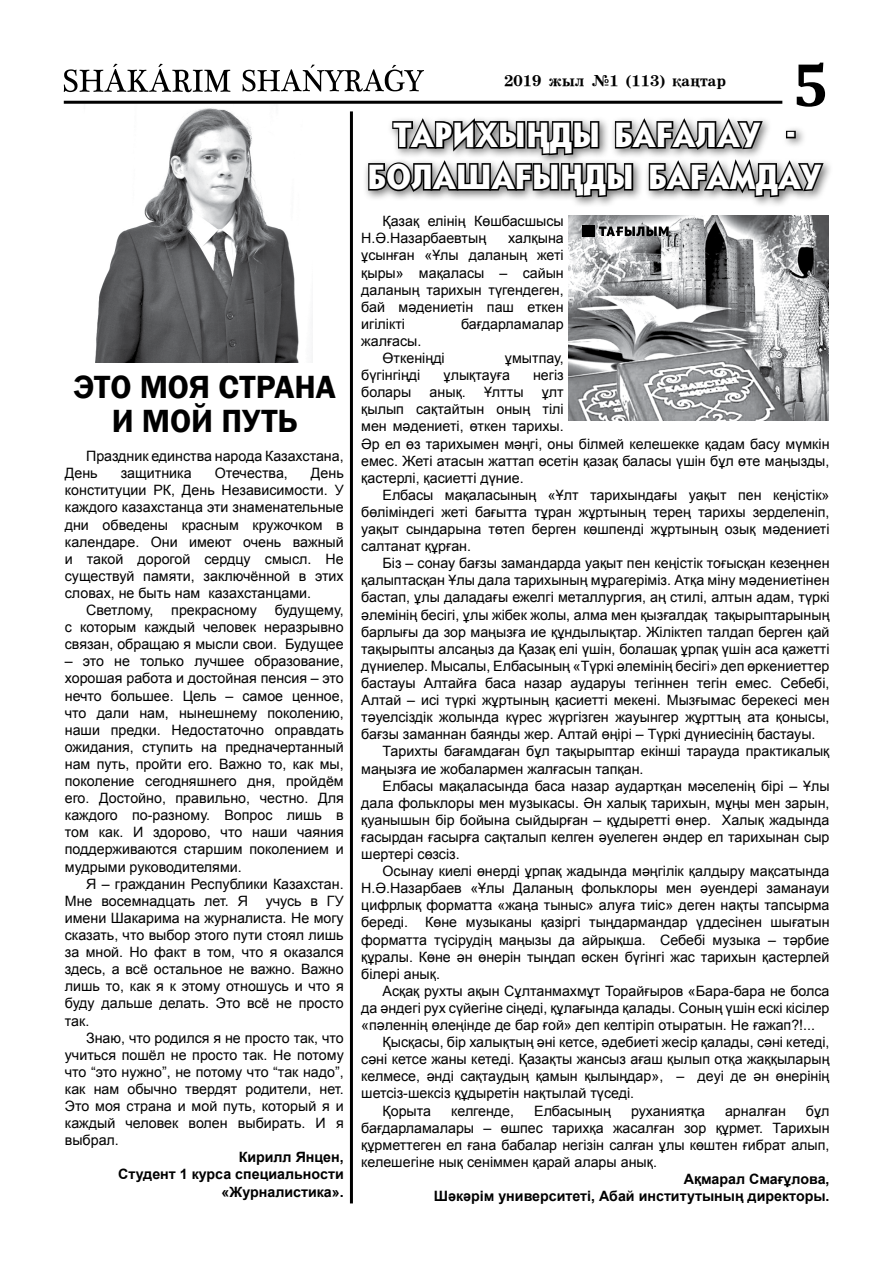
<style>
.page{position:relative;width:893px;height:1263px;background:#fff}
.page>*{position:absolute;margin:0;border:0;box-sizing:border-box;transform-origin:0 0}
.t1{font:700 62.4px "Cambria";color:#000}
.t2{font:34.5px/42px "Nivea Medium Condensed OT";color:#fff;text-align:center;scale:1.19 1}
.t3{font:600 33px/34.5px "Franklin Gothic";color:#000;text-align:center}
.t4{font:700 15px "School Book.kz";color:#000}
.t5{font:14.25px/17.1px "Arial";color:#000;text-align:justify}
.t6{font:700 14.25px/17.1px "Arial";color:#000;text-align:right}
</style>
<div class="page">
<hr style="left:64px;top:101px;width:718px;height:3px;background:#000">
<svg style="left:64px;top:64px;width:166px;height:28px"></svg>
<svg style="left:242px;top:65px;width:182px;height:27px"></svg>
<div style="left:363px;top:114px;width:471px;height:94px;background:#000;opacity:.54"></div>
<svg style="left:367px;top:115px;width:459px;height:84px"></svg>
<hr style="left:350px;top:111px;width:3px;height:1092px;background:#000">
<img style="left:95px;top:108px;width:204px;height:254px">
<img style="left:568px;top:216px;width:260px;height:205px">
<div style="left:582px;top:225px;width:13px;height:12px;background:#000"></div>
<svg style="left:599px;top:227px;width:70px;height:9px"></svg>
<h3 class="t3" style="left:73px;top:370px;width:264px">ЭТО МОЯ СТРАНА<br>И МОЙ ПУТЬ</h3>
<p class="t5" style="left:65px;top:448px;width:280px;text-indent:21px">Праздник единства народа Казахстана,<br>День</p>
<p class="t5" style="left:121px;top:465px;width:72px">защитника</p>
<p class="t5" style="left:215px;top:465px;width:75px">Отечества,</p>
<p class="t5" style="left:65px;top:465px;width:280px;text-indent:246px">День конституции РК, День Независимости. У каждого казахстанца эти знаменательные дни обведены красным кружочком в календаре. Они имеют очень важный и такой дорогой сердцу смысл. Не существуй памяти, заключённой в этих словах, не быть нам казахстанцами.</p>
<p class="t5" style="left:65px;top:602px;width:280px;text-indent:21px">Светлому, прекрасному будущему, с которым каждый человек неразрывно связан, обращаю я мысли свои. Будущее</p>
<p class="t5" style="left:65px;top:653px;width:280px">– это не только лучшее образование, хорошая работа и достойная пенсия – это нечто большее. Цель – самое ценное, что дали нам, нынешнему поколению, наши предки. Недостаточно оправдать ожидания, ступить на предначертанный нам путь, пройти его. Важно то, как мы, поколение сегодняшнего дня, пройдём его. Достойно, правильно, честно. Для каждого по-разному. Вопрос лишь в том как. И здорово, что наши чаяния поддерживаются старшим поколением и мудрыми руководителями.</p>
<p class="t5" style="left:65px;top:875px;width:280px;text-indent:21px">Я – гражданин Республики Казахстан.<br>Мне восемнадцать лет. Я учусь в ГУ имени Шакарима на журналиста. Не могу сказать, что выбор этого пути стоял лишь за мной. Но факт в том, что я оказался здесь, а всё остальное не важно. Важно лишь то, как я к этому отношусь и что я буду дальше делать. Это всё не просто так.</p>
<p class="t5" style="left:65px;top:1029px;width:280px;text-indent:21px">Знаю, что родился я не просто так, что учиться пошёл не просто так. Не потому что “это нужно”, не потому что “так надо”, как нам обычно твердят родители, нет.<br>Это моя страна и мой путь, который я и каждый человек волен выбирать. И я выбрал.</p>
<p class="t6" style="left:118px;top:1149px;width:227px">Кирилл Янцен,<br>Студент 1 курса специальности «Журналистика».</p>
<p class="t4" style="left:504px;top:72px;width:223px">2019 жыл №1 (113) қаңтар</p>
<h1 class="t1" style="left:792px;top:47px;width:39px">5</h1>
<h2 class="t2" style="left:367px;top:113px;width:383px">ТАРИХЫҢДЫ БАҒАЛАУ -<br>БОЛАШАҒЫҢДЫ БАҒАМДАУ</h2>
<p class="t5" style="left:361px;top:213px;width:204px;text-indent:21px">Қазақ елінің Көшбасшысы<br>Н.Ә.Назарбаевтың</p>
<p class="t5" style="left:361px;top:230px;width:204px;text-indent:147px">халқына ұсынған «Ұлы даланың жеті қыры» мақаласы – сайын даланың тарихын түгендеген, бай мәдениетін паш еткен игілікті</p>
<p class="t5" style="left:461px;top:315px;width:104px">бағдарламалар</p>
<p class="t5" style="left:382px;top:332px;width:64px;text-indent:-21px">жалғасы.<br>Өткеніңді</p>
<p class="t5" style="left:505px;top:350px;width:60px">ұмытпау,</p>
<p class="t5" style="left:361px;top:367px;width:61px">бүгінгіңді</p>
<p class="t5" style="left:444px;top:367px;width:68px">ұлықтауға</p>
<p class="t5" style="left:533px;top:367px;width:32px">негіз</p>
<p class="t5" style="left:361px;top:384px;width:52px">болары</p>
<p class="t5" style="left:430px;top:384px;width:38px">анық.</p>
<p class="t5" style="left:484px;top:384px;width:41px">Ұлтты</p>
<p class="t5" style="left:361px;top:384px;width:470px;text-align:left;text-indent:181px">ұлт<br>қылып сақтайтын оның тілі<br>мен мәдениеті, өткен тарихы.<br>Әр ел өз тарихымен мәңгі, оны білмей келешекке қадам басу мүмкін емес. Жеті атасын жаттап өсетін қазақ баласы үшін бұл өте маңызды, қастерлі, қасиетті дүние.</p>
<p class="t5" style="left:361px;top:486px;width:470px;text-indent:21px">Елбасы мақаласының «Ұлт тарихындағы уақыт пен кеңістік» бөліміндегі жеті бағытта тұран жұртының терең тарихы зерделеніп, уақыт сындарына төтеп берген көшпенді жұртының озық мәдениеті салтанат құрған.</p>
<p class="t5" style="left:382px;top:555px;width:448px">Біз – сонау бағзы замандарда уақыт пен кеңістік тоғысқан кезеңнен</p>
<p class="t5" style="left:361px;top:572px;width:470px">қалыптасқан Ұлы дала тарихының мұрагеріміз. Атқа міну мәдениетінен</p>
<p class="t5" style="left:361px;top:589px;width:470px">бастап, ұлы даладағы ежелгі металлургия, аң стилі, алтын адам, түркі</p>
<p class="t5" style="left:361px;top:606px;width:470px">әлемінің бесігі, ұлы жібек жолы, алма мен қызғалдақ тақырыптарының</p>
<p class="t5" style="left:361px;top:623px;width:470px">барлығы да зор маңызға ие құндылықтар. Жіліктеп талдап берген қай</p>
<p class="t5" style="left:361px;top:640px;width:470px">тақырыпты алсаңыз да Қазақ елі үшін, болашақ ұрпақ үшін аса қажетті</p>
<p class="t5" style="left:361px;top:657px;width:470px">дүниелер. Мысалы, Елбасының «Түркі әлемінің бесігі» деп өркениеттер</p>
<p class="t5" style="left:361px;top:674px;width:470px">бастауы Алтайға баса назар аударуы тегіннен тегін емес. Себебі,</p>
<p class="t5" style="left:361px;top:692px;width:470px">Алтай – исі түркі жұртының қасиетті мекені. Мызғымас берекесі мен</p>
<p class="t5" style="left:361px;top:709px;width:470px">тәуелсіздік жолында күрес жүргізген жауынгер жұрттың ата қонысы,</p>
<p class="t5" style="left:361px;top:726px;width:456px">бағзы заманнан баянды жер. Алтай өңірі – Түркі дүниесінің бастауы.</p>
<p class="t5" style="left:382px;top:743px;width:449px">Тарихты бағамдаған бұл тақырыптар екінші тарауда практикалық</p>
<p class="t5" style="left:361px;top:760px;width:284px">маңызға ие жобалармен жалғасын тапқан.</p>
<p class="t5" style="left:382px;top:777px;width:449px">Елбасы мақаласында баса назар аудартқан мәселенің бірі – Ұлы</p>
<p class="t5" style="left:361px;top:794px;width:470px">дала фольклоры мен музыкасы. Ән халық тарихын, мұңы мен зарын,</p>
<p class="t5" style="left:361px;top:811px;width:470px">қуанышын бір бойына сыйдырған – құдыретті өнер. Халық жадында</p>
<p class="t5" style="left:361px;top:828px;width:470px">ғасырдан ғасырға сақталып келген әуелеген әндер ел тарихынан сыр</p>
<p class="t5" style="left:361px;top:845px;width:100px">шертері сөзсіз.</p>
<p class="t5" style="left:382px;top:863px;width:449px">Осынау киелі өнерді ұрпақ жадында мәңгілік қалдыру мақсатында</p>
<p class="t5" style="left:361px;top:880px;width:470px">Н.Ә.Назарбаев «Ұлы Даланың фольклоры мен әуендері заманауи</p>
<p class="t5" style="left:361px;top:897px;width:470px">цифрлық форматта «жаңа тыныс» алуға тиіс» деген нақты тапсырма</p>
<p class="t5" style="left:361px;top:914px;width:470px">береді. Көне музыканы қазіргі тыңдармандар үддесінен шығатын</p>
<p class="t5" style="left:361px;top:931px;width:470px">форматта түсірудің маңызы да айрықша. Себебі музыка – тәрбие</p>
<p class="t5" style="left:361px;top:948px;width:470px">құралы. Көне ән өнерін тыңдап өскен бүгінгі жас тарихын қастерлей</p>
<p class="t5" style="left:361px;top:965px;width:80px">білері анық.</p>
<p class="t5" style="left:382px;top:982px;width:449px">Асқақ рухты ақын Сұлтанмахмұт Торайғыров «Бара-бара не болса</p>
<p class="t5" style="left:361px;top:999px;width:470px">да әндегі рух сүйегіне сіңеді, құлағында қалады. Соның үшін ескі кісілер</p>
<p class="t5" style="left:361px;top:1016px;width:455px">«пәленнің өлеңінде де бар ғой» деп келтіріп отыратын. Не ғажап?!...</p>
<p class="t5" style="left:382px;top:1034px;width:449px">Қысқасы, бір халықтың әні кетсе, әдебиеті жесір қалады, сәні кетеді,</p>
<p class="t5" style="left:361px;top:1051px;width:470px">сәні кетсе жаны кетеді. Қазақты жансыз ағаш қылып отқа жаққыларың</p>
<p class="t5" style="left:361px;top:1068px;width:470px">келмесе, әнді сақтаудың қамын қылыңдар», – деуі де ән өнерінің</p>
<p class="t5" style="left:361px;top:1085px;width:274px">шетсіз-шексіз құдыретін нақтылай түседі.</p>
<p class="t5" style="left:382px;top:1102px;width:50px">Қорыта</p>
<p class="t5" style="left:451px;top:1102px;width:65px">келгенде,</p>
<p class="t5" style="left:534px;top:1102px;width:78px">Елбасының</p>
<p class="t5" style="left:631px;top:1102px;width:76px">руханиятқа</p>
<p class="t5" style="left:725px;top:1102px;width:62px">арналған</p>
<p class="t5" style="left:361px;top:1102px;width:470px;text-indent:445px">бұл бағдарламалары – өшпес тарихқа жасалған зор құрмет. Тарихын құрметтеген ел ғана бабалар негізін салған ұлы көштен ғибрат алып, келешегіне нық сеніммен қарай алары анық.</p>
<p class="t6" style="left:434px;top:1171px;width:397px">Ақмарал Смағұлова,<br>Шәкәрім университеті, Абай институтының директоры.</p>
</div>
